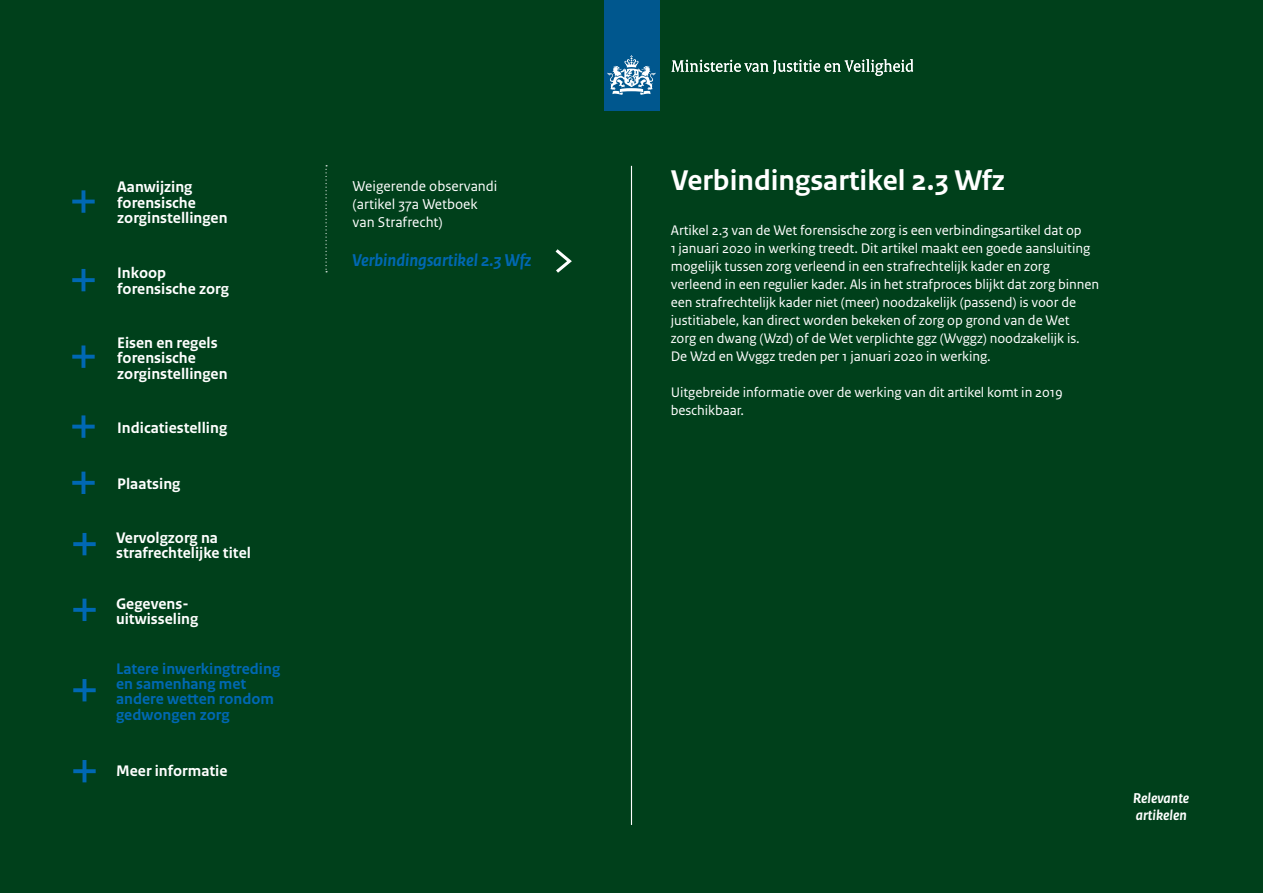
<style>
.page{position:relative;width:1263px;height:893px;background:#00401b}
.page>*{position:absolute;margin:0;border:0;box-sizing:border-box;transform-origin:0 0}
.t1{font:700 30px "Rijksoverheid Sans Text";color:#fff}
.t2{font:italic 700 18px "Rijksoverheid Sans Text";color:#0068b3}
.t3{font:700 16.05px/15.5px "Rijksoverheid Sans Text";color:#fff}
.t4{font:700 16.05px/15.5px "Rijksoverheid Sans Text";color:#0068b3}
.t5{font:15px/18px "Rijksoverheid Sans Text";color:#fff}
.t6{font:italic 700 15px/17.5px "Rijksoverheid Sans Text";color:#fff}
.t7{font:14.55px/18px "Rijksoverheid Sans Text";letter-spacing:-.005em;color:#fff}
</style>
<div class="page">
<div style="left:604px;top:0;width:55px;height:111px;background:#00578e"></div>
<svg style="left:607px;top:55px;width:48px;height:40px"></svg>
<svg style="left:671px;top:59px;width:242px;height:17px"></svg>
<hr style="left:82px;top:415px;width:3px;height:23px;background:#0068b3">
<svg style="left:72px;top:425px;width:23px;height:4px"></svg>
<hr style="left:83px;top:533px;width:3px;height:22px;background:#0068b3">
<svg style="left:73px;top:542px;width:23px;height:4px"></svg>
<hr style="left:83px;top:760px;width:3px;height:22px;background:#0068b3">
<svg style="left:73px;top:769px;width:23px;height:4px"></svg>
<hr style="left:83px;top:599px;width:3px;height:22px;background:#0068b3">
<svg style="left:73px;top:608px;width:23px;height:4px"></svg>
<hr style="left:83px;top:679px;width:3px;height:22px;background:#0068b3">
<svg style="left:73px;top:688px;width:23px;height:4px"></svg>
<hr style="left:82px;top:269px;width:3px;height:22px;background:#0068b3">
<svg style="left:72px;top:278px;width:23px;height:4px"></svg>
<hr style="left:82px;top:190px;width:3px;height:23px;background:#0068b3">
<svg style="left:72px;top:200px;width:23px;height:4px"></svg>
<hr style="left:82px;top:472px;width:3px;height:22px;background:#0068b3">
<svg style="left:72px;top:481px;width:23px;height:4px"></svg>
<hr style="left:82px;top:345px;width:3px;height:23px;background:#0068b3">
<svg style="left:72px;top:355px;width:23px;height:4px"></svg>
<hr style="left:631px;top:166px;width:1px;height:659px;background:#fff">
<svg style="left:325px;top:165px;width:2px;height:107px"></svg>
<svg style="left:555px;top:249px;width:17px;height:24px"></svg>
<p class="t3" style="left:117px;top:179px;width:112px">Aanwijzing forensische zorginstellingen</p>
<p class="t3" style="left:117px;top:266px;width:113px">Inkoop forensische zorg</p>
<p class="t3" style="left:117px;top:335px;width:112px">Eisen en regels forensische zorginstellingen</p>
<p class="t3" style="left:117px;top:420px;width:111px">Indicatiestelling</p>
<p class="t3" style="left:117px;top:476px;width:65px">Plaatsing</p>
<p class="t3" style="left:116px;top:530px;width:136px">Vervolgzorg na strafrechtelijke titel</p>
<p class="t3" style="left:116px;top:596px;width:84px">Gegevens&shy;uitwisseling</p>
<p class="t4" style="left:116px;top:661px;width:166px">Latere inwerkingtreding en samenhang met andere wetten rondom gedwongen zorg</p>
<p class="t3" style="left:116px;top:764px;width:113px">Meer informatie</p>
<p class="t5" style="left:353px;top:177px;width:146px">Weigerende observandi (artikel 37a Wetboek van Strafrecht)</p>
<p class="t2" style="left:353px;top:250px;width:180px">Verbindingsartikel 2.3 Wfz</p>
<h1 class="t1" style="left:671px;top:163px;width:336px">Verbindingsartikel 2.3 Wfz</h1>
<p class="t7" style="left:671px;top:221px;width:430px">Artikel 2.3 van de Wet forensische zorg is een verbindingsartikel dat op<br>1 januari 2020 in werking treedt. Dit artikel maakt een goede aansluiting mogelijk tussen zorg verleend in een strafrechtelijk kader en zorg verleend in een regulier kader. Als in het strafproces blijkt dat zorg binnen een strafrechtelijk kader niet (meer) noodzakelijk (passend) is voor de justitiabele, kan direct worden bekeken of zorg op grond van de Wet<br>zorg en dwang (Wzd) of de Wet verplichte ggz (Wvggz) noodzakelijk is.<br>De Wzd en Wvggz treden per 1 januari 2020 in werking.</p>
<p class="t7" style="left:671px;top:383px;width:393px">Uitgebreide informatie over de werking van dit artikel komt in 2019 beschikbaar.</p>
<p class="t6" style="left:1133px;top:790px;width:58px">Relevante artikelen</p>
</div>
